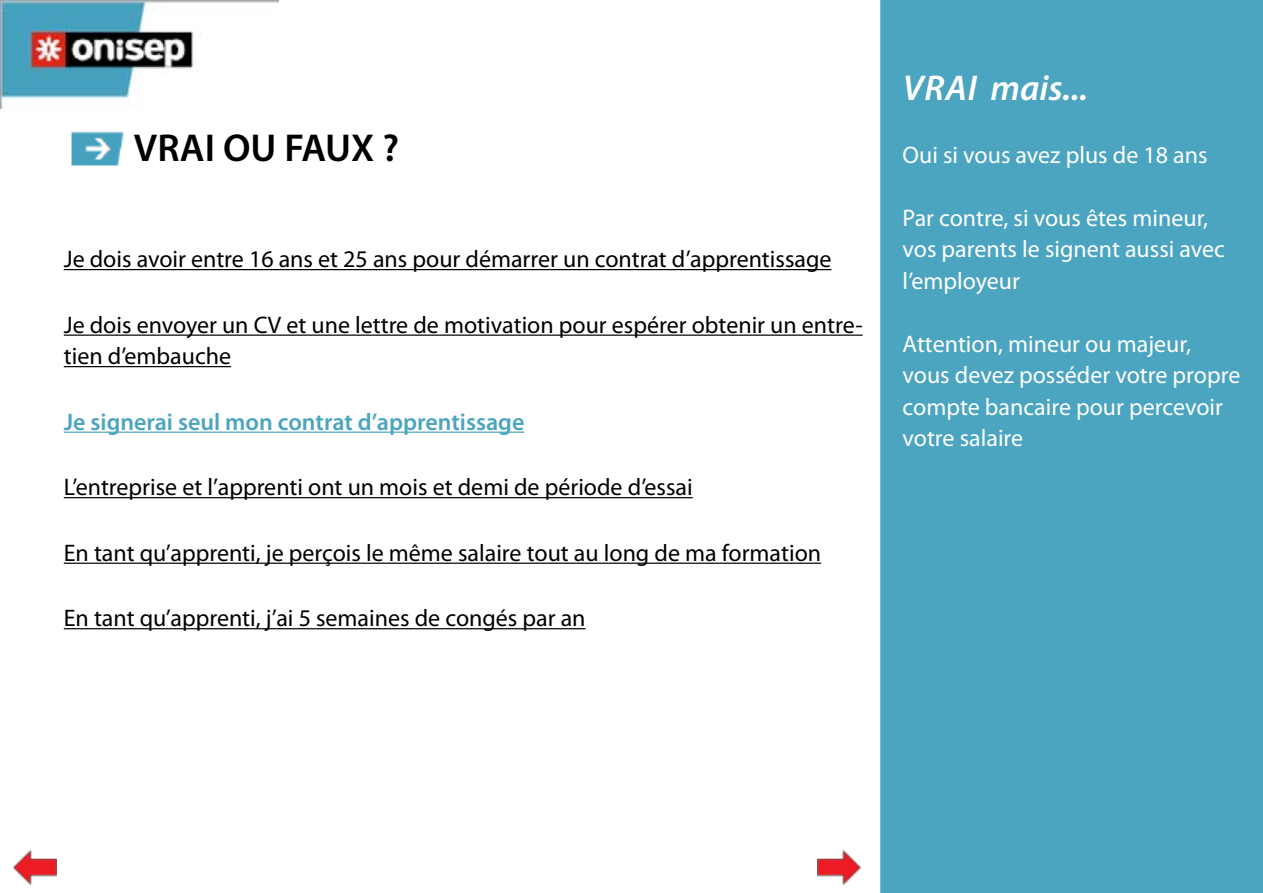
<style>
.page{position:relative;width:1263px;height:893px;background:#fff}
.page>*{position:absolute;margin:0;border:0;box-sizing:border-box;transform-origin:0 0}
.t1{font:600 39px "Myriad Pro";color:#000}
.t2{font:italic 600 36px "Myriad Pro";letter-spacing:.01em;color:#fff}
.t3{font:24px/31.5px "Myriad Pro";color:#000}
.t4{font:24px/31.5px "Myriad Pro";color:#fff}
.t5{font:600 24px "Myriad Pro";color:#4ba4c0}
</style>
<div class="page">
<div style="left:880px;top:0;width:383px;height:893px;background:#4ba4c0"></div>
<img style="left:0;top:0;width:279px;height:108px">
<img style="left:71px;top:131px;width:53px;height:35px">
<hr style="left:64px;top:269px;width:767px;height:1px;background:#000">
<hr style="left:64px;top:335px;width:799px;height:1px;background:#000">
<hr style="left:64px;top:366px;width:167px;height:1px;background:#000">
<hr style="left:64px;top:432px;width:460px;height:1px;background:#4ba4c0">
<hr style="left:64px;top:497px;width:629px;height:1px;background:#000">
<hr style="left:64px;top:563px;width:757px;height:1px;background:#000">
<hr style="left:64px;top:628px;width:522px;height:1px;background:#000">
<img style="left:817px;top:850px;width:43px;height:35px">
<img style="left:14px;top:850px;width:43px;height:35px">
<h1 class="t1" style="left:134px;top:123px;width:267px">VRAI OU FAUX ?</h1>
<p class="t3" style="left:64px;top:243px;width:769px">Je dois avoir entre 16 ans et 25 ans pour démarrer un contrat d’apprentissage</p>
<p class="t3" style="left:64px;top:309px;width:800px">Je dois envoyer un CV et une lettre de motivation pour espérer obtenir un entre&shy;tien d’embauche</p>
<p class="t5" style="left:64px;top:406px;width:462px">Je signerai seul mon contrat d’apprentissage</p>
<p class="t3" style="left:64px;top:471px;width:630px">L’entreprise et l’apprenti ont un mois et demi de période d’essai</p>
<p class="t3" style="left:64px;top:537px;width:759px">En tant qu’apprenti, je perçois le même salaire tout au long de ma formation</p>
<p class="t3" style="left:64px;top:602px;width:523px">En tant qu’apprenti, j’ai 5 semaines de congés par an</p>
<h2 class="t2" style="left:903px;top:65px;width:187px">VRAI mais...</h2>
<p class="t4" style="left:902px;top:139px;width:306px">Oui si vous avez plus de 18 ans</p>
<p class="t4" style="left:902px;top:202px;width:324px">Par contre, si vous êtes mineur, vos parents le signent aussi avec l’employeur</p>
<p class="t4" style="left:902px;top:328px;width:339px">Attention, mineur ou majeur, vous devez posséder votre propre compte bancaire pour percevoir votre salaire</p>
</div>
